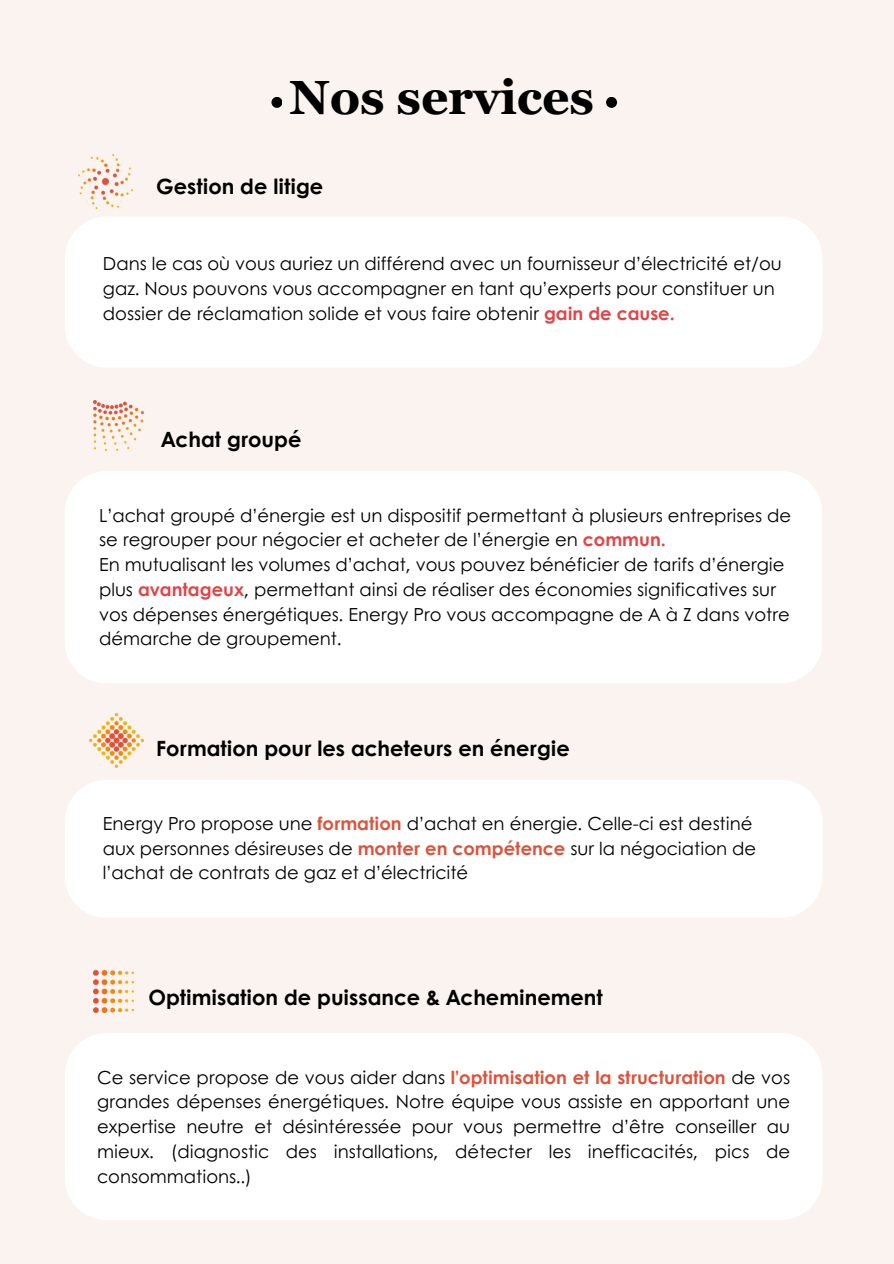
<style>
.page{position:relative;width:894px;height:1264px;background:#fff}
.page>*{position:absolute;margin:0;border:0;box-sizing:border-box;transform-origin:0 0}
.t1{font:700 48px "Georgia Pro";letter-spacing:-.005em;color:#000}
.t2{font:700 21px "Century Gothic";color:#000}
.t3{font:18px/24.8px "Century Gothic";color:#000}
.s1{font-weight:700;color:#e54246}
.s2{font-weight:700;color:#df513a}
</style>
<div class="page">
<div style="left:0;top:0;width:893px;height:1263px;background:#faf3ef"></div>
<div style="left:65px;top:217px;width:757px;height:150px;background:#fff"></div>
<div style="left:65px;top:471px;width:756px;height:212px;background:#fff"></div>
<img style="left:79px;top:155px;width:54px;height:54px">
<img style="left:94px;top:401px;width:49px;height:49px">
<div style="left:271px;top:97px;width:11px;height:11px;background:#000;border-radius:50%"></div>
<div style="left:606px;top:97px;width:11px;height:11px;background:#000;border-radius:50%"></div>
<div style="left:65px;top:780px;width:757px;height:137px;background:#fff"></div>
<div style="left:65px;top:1033px;width:757px;height:186px;background:#fff"></div>
<img style="left:94px;top:970px;width:39px;height:42px">
<img style="left:90px;top:713px;width:54px;height:54px">
<p class="t1" style="left:289px;top:70px;width:306px">Nos services</p>
<h2 class="t2" style="left:156px;top:171px;width:168px">Gestion de litige</h2>
<p class="t3" style="left:103px;top:251px;width:680px">Dans le cas où vous auriez un différend avec un fournisseur d’électricité et/ou gaz. Nous pouvons vous accompagner en tant qu’experts pour constituer un dossier de réclamation solide et vous faire obtenir <span class="s1">gain de cause.</span></p>
<p class="t2" style="left:161px;top:423px;width:142px">Achat groupé</p>
<h2 class="t3" style="left:99px;top:502px;width:693px">L’achat groupé d’énergie est un dispositif permettant à plusieurs entreprises de se regrouper pour négocier et acheter de l’énergie en <span class="s1">commun.</span></h2>
<p class="t3" style="left:99px;top:551px;width:692px">En mutualisant les volumes d’achat, vous pouvez bénéficier de tarifs d’énergie plus <span class="s1">avantageux</span>, permettant ainsi de réaliser des économies significatives sur vos dépenses énergétiques. Energy Pro vous accompagne de A à Z dans votre démarche de groupement.</p>
<p class="t2" style="left:156px;top:732px;width:415px">Formation pour les acheteurs en énergie</p>
<h2 class="t3" style="left:103px;top:810px;width:654px">Energy Pro propose une <span class="s2">formation</span> d’achat en énergie. Celle-ci est destiné aux personnes désireuses de <span class="s2">monter en compétence</span> sur la négociation de l’achat de contrats de gaz et d’électricité</h2>
<p class="t2" style="left:148px;top:981px;width:455px">Optimisation de puissance &amp; Acheminement</p>
<p class="t3" style="left:97px;top:1063px;width:694px;text-align:justify">Ce service propose de vous aider dans <span class="s2">l’optimisation et la structuration</span> de vos grandes dépenses énergétiques. Notre équipe vous assiste en apportant une expertise neutre et désintéressée pour vous permettre d’être conseiller au mieux. (diagnostic des installations, détecter les inefficacités, pics de consommations..)</p>
</div>
